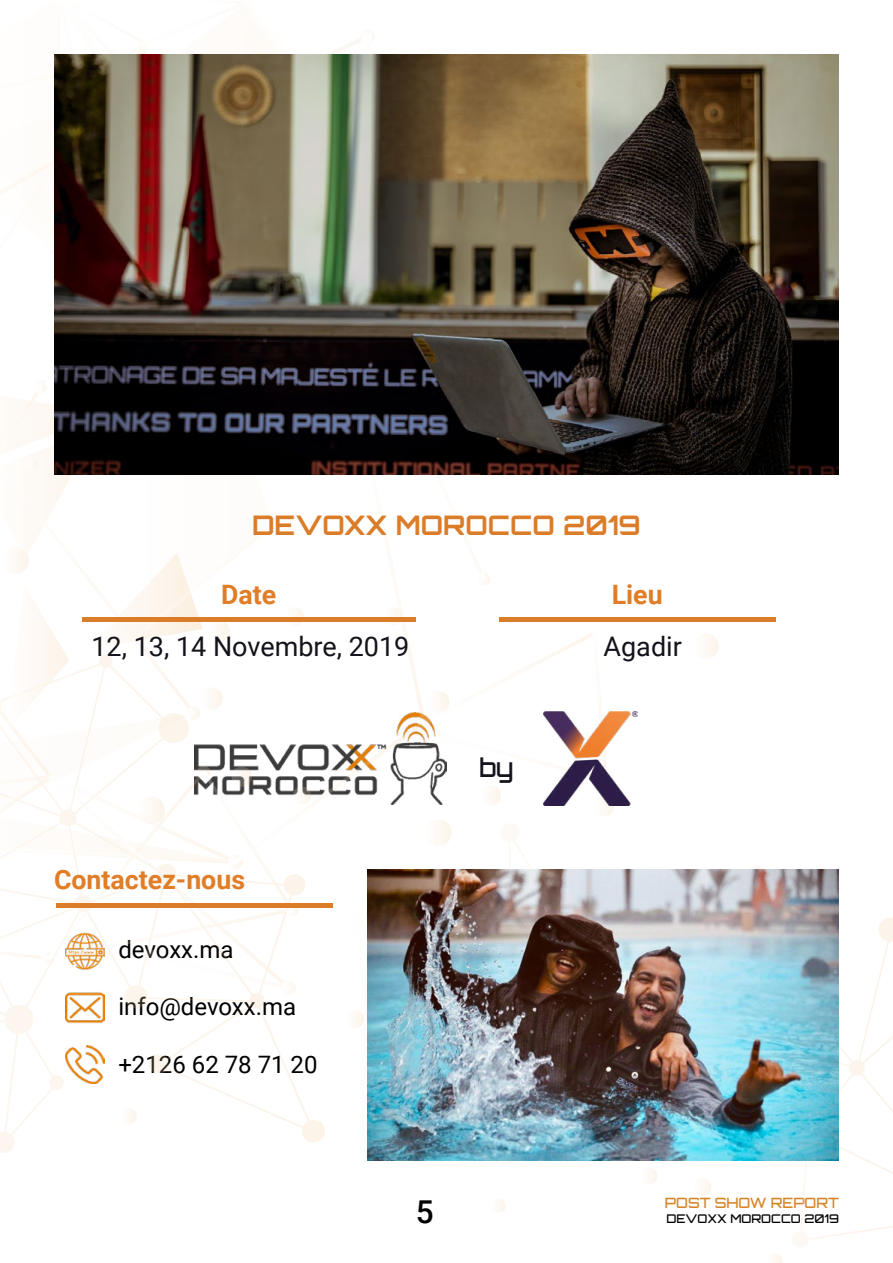
<style>
.page{position:relative;width:893px;height:1263px;background:#fff}
.page>*{position:absolute;margin:0;border:0;box-sizing:border-box;transform-origin:0 0}
.t1{font:500 31.5px "Roboto";color:#000101}
.t2{font:27px "Roboto";color:#13131b}
.t3{font:700 27px "Orbitron";color:#db7c28}
.t4{font:700 26.7px "Roboto";color:#e07d26}
.t5{font:500 25.5px "Orbitron";color:#14141c}
.t6{font:24px "Roboto";color:#000}
.t7{font:500 14.25px "Orbitron";color:#d68528}
.t8{font:500 12px "Orbitron";color:#000}
</style>
<div class="page">
<svg style="left:689px;top:918px;width:204px;height:329px"></svg>
<svg style="left:268px;top:1026px;width:57px;height:116px"></svg>
<svg style="left:0;top:1009px;width:268px;height:144px"></svg>
<div style="left:491px;top:1198px;width:15px;height:15px;background:#fdf9f5;border-radius:7px"></div>
<div style="left:641px;top:1168px;width:16px;height:16px;background:#fdf9f5;border-radius:8px"></div>
<div style="left:693px;top:1178px;width:18px;height:18px;background:#fdf9f4;border-radius:9px"></div>
<div style="left:693px;top:633px;width:26px;height:26px;background:#fdf9f5;border-radius:13px"></div>
<div style="left:747px;top:865px;width:17px;height:17px;background:#fdfaf5;border-radius:8px"></div>
<svg style="left:774px;top:1254px;width:9px;height:9px"></svg>
<svg style="left:0;top:166px;width:44px;height:29px"></svg>
<svg style="left:0;top:392px;width:613px;height:617px"></svg>
<img style="left:117px;top:615px;width:22px;height:26px">
<img style="left:144px;top:553px;width:46px;height:39px">
<img style="left:144px;top:592px;width:47px;height:39px">
<div style="left:145px;top:590px;width:46px;height:40px;background:#fcf4ea"></div>
<img style="left:543px;top:711px;width:94px;height:94px">
<img style="left:54px;top:54px;width:785px;height:421px">
<div style="left:82px;top:617px;width:334px;height:5px;background:#db7c28"></div>
<hr style="left:56px;top:903px;width:277px;height:4px;background:#db7c28">
<div style="left:499px;top:617px;width:277px;height:5px;background:#db7c28"></div>
<img style="left:368px;top:869px;width:471px;height:291px">
<p class="t3" style="left:252px;top:509px;width:390px">DEVOXX MOROCCO 2019</p>
<p class="t4" style="left:221px;top:575px;width:57px">Date</p>
<p class="t2" style="left:91px;top:627px;width:319px">12, 13, 14 Novembre, 2019</p>
<p class="t4" style="left:54px;top:861px;width:193px">Contactez-nous</p>
<p class="t6" style="left:118px;top:932px;width:117px">devoxx.ma</p>
<p class="t6" style="left:118px;top:990px;width:179px">info@devoxx.ma</p>
<p class="t6" style="left:118px;top:1048px;width:201px">+2126 62 78 71 20</p>
<p class="t5" style="left:479px;top:752px;width:36px">by</p>
<p class="t4" style="left:612px;top:575px;width:53px">Lieu</p>
<p class="t2" style="left:604px;top:627px;width:80px">Agadir</p>
<h1 class="t1" style="left:416px;top:1190px;width:19px">5</h1>
<p class="t7" style="left:665px;top:1194px;width:176px">POST SHOW REPORT</p>
<p class="t8" style="left:666px;top:1211px;width:174px">DEVOXX MOROCCO 2019</p>
</div>
